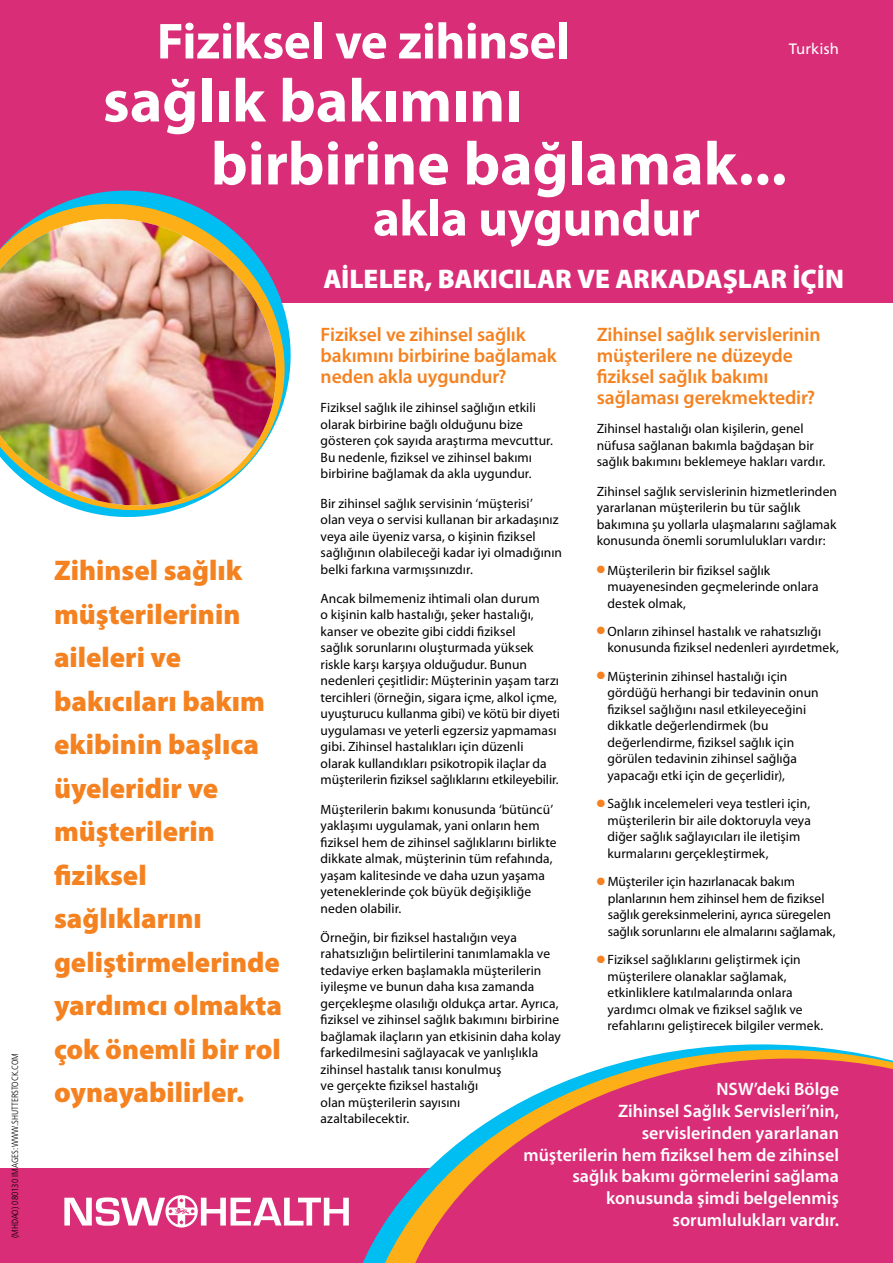
<style>
.page{position:relative;width:893px;height:1263px;background:#d92e77}
.page>*{position:absolute;margin:0;border:0;box-sizing:border-box;transform-origin:0 0}
.t1{font:700 61.5px/63px "Myriad Pro";color:#fff}
.t2{font:700 51px "Myriad Pro";letter-spacing:-.01em;color:#fff}
.t3{font:900 28.5px/43.5px "Myriad Pro";color:#f58220}
.t4{font:900 27px "Myriad Pro";color:#fff}
.t5{font:600 19.5px/21px "Myriad Pro";letter-spacing:-.005em;color:#f58220}
.t6{font:600 18px/21.8px "Myriad Pro";color:#fff;text-align:right}
.t7{font:15px "Frutiger";color:#fff}
.t8{font:13.5px/16.5px "Myriad Pro";color:#000}
.t9{font:300 condensed 9px "Frutiger";color:#000}
.s1{color:#f58220}
</style>
<div class="page">
<div style="left:0;top:303px;width:893px;height:865px;background:#fff"></div>
<div style="left:165px;top:1195px;width:33px;height:32px;border:2px solid #fff;border-radius:50%"></div>
<svg style="left:64px;top:1196px;width:276px;height:30px"></svg>
<svg style="left:340px;top:1044px;width:498px;height:182px"></svg>
<svg style="left:360px;top:1050px;width:521px;height:213px"></svg>
<svg style="left:392px;top:1058px;width:501px;height:205px;fill:#d92e77"></svg>
<svg style="left:74px;top:190px;width:103px;height:9px"></svg>
<svg style="left:33px;top:199px;width:185px;height:318px"></svg>
<img style="left:0;top:219px;width:291px;height:292px">
<p class="t9" style="left:10px;top:1238px;width:187px;rotate:-90deg">(MHDAO) 080130 IMAGES: WWW.SHUTTERSTOCK.COM</p>
<h2 class="t2" style="left:157px;top:8px;width:415px">Fiziksel ve zihinsel</h2>
<h1 class="t1" style="left:211px;top:67px;width:577px;text-indent:-108px">sağlık bakımını<br>birbirine bağlamak...</h1>
<h2 class="t2" style="left:373px;top:185px;width:329px">akla uygundur</h2>
<p class="t7" style="left:789px;top:40px;width:52px">Turkish</p>
<h3 class="t3" style="left:54px;top:549px;width:230px">Zihinsel sağlık müşterilerinin aileleri ve bakıcıları bakım ekibinin başlıca üyeleridir ve müşterilerin fiziksel sağlıklarını geliştirmelerinde yardımcı olmakta çok önemli bir rol oynayabilirler.</h3>
<h3 class="t4" style="left:323px;top:263px;width:522px">AİLELER, BAKICILAR VE ARKADAŞLAR İÇİN</h3>
<h3 class="t5" style="left:321px;top:324px;width:238px">Fiziksel ve zihinsel sağlık bakımını birbirine bağlamak neden akla uygundur?</h3>
<p class="t8" style="left:321px;top:399px;width:234px">Fiziksel sağlık ile zihinsel sağlığın etkili olarak birbirine bağlı olduğunu bize gösteren çok sayıda araştırma mevcuttur.<br>Bu nedenle, fiziksel ve zihinsel bakımı birbirine bağlamak da akla uygundur.</p>
<p class="t8" style="left:321px;top:495px;width:243px">Bir zihinsel sağlık servisinin ‘müşterisi’<br>olan veya o servisi kullanan bir arkadaşınız veya aile üyeniz varsa, o kişinin fiziksel sağlığının olabileceği kadar iyi olmadığının belki farkına varmışsınızdır.</p>
<p class="t8" style="left:321px;top:590px;width:241px">Ancak bilmemeniz ihtimali olan durum<br>o kişinin kalb hastalığı, şeker hastalığı, kanser ve obezite gibi ciddi fiziksel<br>sağlık sorunlarını oluşturmada yüksek riskle karşı karşıya olduğudur. Bunun nedenleri çeşitlidir: Müşterinin yaşam tarzı tercihleri (örneğin, sigara içme, alkol içme, uyuşturucu kullanma gibi) ve kötü bir diyeti uygulaması ve yeterli egzersiz yapmaması gibi. Zihinsel hastalıkları için düzenli olarak kullandıkları psikotropik ilaçlar da müşterilerin fiziksel sağlıklarını etkileyebilir.</p>
<p class="t8" style="left:321px;top:801px;width:237px">Müşterilerin bakımı konusunda ‘bütüncü’ yaklaşımı uygulamak, yani onların hem fiziksel hem de zihinsel sağlıklarını birlikte dikkate almak, müşterinin tüm refahında, yaşam kalitesinde ve daha uzun yaşama yeteneklerinde çok büyük değişikliğe neden olabilir.</p>
<p class="t8" style="left:321px;top:929px;width:242px">Örneğin, bir fiziksel hastalığın veya rahatsızlığın belirtilerini tanımlamakla ve tedaviye erken başlamakla müşterilerin iyileşme ve bunun daha kısa zamanda gerçekleşme olasılığı oldukça artar. Ayrıca, fiziksel ve zihinsel sağlık bakımını birbirine bağlamak ilaçların yan etkisinin daha kolay farkedilmesini sağlayacak ve yanlışlıkla zihinsel hastalık tanısı konulmuş<br>ve gerçekte fiziksel hastalığı<br>olan müşterilerin sayısını<br>azaltabilecektir.</p>
<h3 class="t5" style="left:597px;top:324px;width:225px">Zihinsel sağlık servislerinin müşterilere ne düzeyde fiziksel sağlık bakımı sağlaması gerekmektedir?</h3>
<p class="t8" style="left:597px;top:420px;width:230px">Zihinsel hastalığı olan kişilerin, genel nüfusa sağlanan bakımla bağdaşan bir sağlık bakımını beklemeye hakları vardır.</p>
<p class="t8" style="left:597px;top:483px;width:242px">Zihinsel sağlık servislerinin hizmetlerinden yararlanan müşterilerin bu tür sağlık bakımına şu yollarla ulaşmalarını sağlamak konusunda önemli sorumlulukları vardır:</p>
<p class="t8" style="left:607px;top:561px;width:213px;text-indent:-11px"><span class="s1">●</span> Müşterilerin bir fiziksel sağlık muayenesinden geçmelerinde onlara destek olmak,</p>
<p class="t8" style="left:607px;top:623px;width:233px;text-indent:-11px"><span class="s1">●</span> Onların zihinsel hastalık ve rahatsızlığı konusunda fiziksel nedenleri ayırdetmek,</p>
<p class="t8" style="left:607px;top:668px;width:213px;text-indent:-11px"><span class="s1">●</span> Müşterinin zihinsel hastalığı için gördüğü herhangi bir tedavinin onun fiziksel sağlığını nasıl etkileyeceğini dikkatle değerlendirmek (bu değerlendirme, fiziksel sağlık için görülen tedavinin zihinsel sağlığa yapacağı etki için de geçerlidir),</p>
<p class="t8" style="left:607px;top:795px;width:205px;text-indent:-11px"><span class="s1">●</span> Sağlık incelemeleri veya testleri için, müşterilerin bir aile doktoruyla veya diğer sağlık sağlayıcıları ile iletişim kurmalarını gerçekleştirmek,</p>
<p class="t8" style="left:608px;top:873px;width:229px;text-indent:-11px"><span class="s1">●</span> Müşteriler için hazırlanacak bakım planlarının hem zihinsel hem de fiziksel sağlık gereksinmelerini, ayrıca süregelen sağlık sorunlarını ele almalarını sağlamak,</p>
<p class="t8" style="left:607px;top:951px;width:217px;text-indent:-11px"><span class="s1">●</span> Fiziksel sağlıklarını geliştirmek için müşterilere olanaklar sağlamak, etkinliklere katılmalarında onlara yardımcı olmak ve fiziksel sağlık ve refahlarını geliştirecek bilgiler vermek.</p>
<h3 class="t6" style="left:523px;top:1078px;width:317px">NSW’deki Bölge<br>Zihinsel Sağlık Servisleri’nin, servislerinden yararlanan<br>müşterilerin hem fiziksel hem de zihinsel sağlık bakımı görmelerini sağlama konusunda şimdi belgelenmiş sorumlulukları vardır.</h3>
</div>
